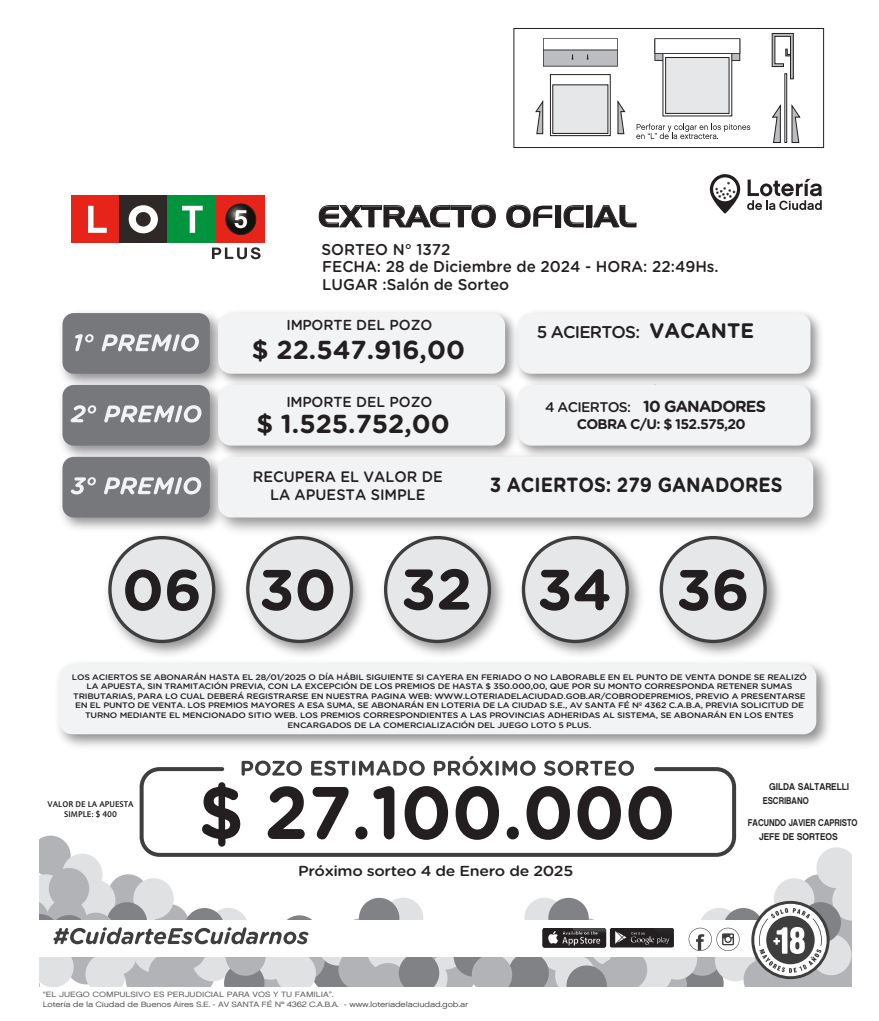
<style>
.page{position:relative;width:879px;height:1021px;background:#fff}
.page>*{position:absolute;margin:0;border:0;box-sizing:border-box;transform-origin:0 0}
.t1{font:700 74.3px "Gotham Rounded";color:#231f20;scale:.94 1}
.t2{font:700 57.4px "Gotham Rounded";color:#231f20}
.t3{font:700 26px "Gotham Rounded";color:#231f20}
.t4{font:700 21px "Gotham Rounded";color:#231f20}
.t5{font:700 20.5px "Gotham Rounded";color:#231f20;scale:.9 1}
.t6{font:500 17px "Gotham Rounded";letter-spacing:-.05em;color:#231f20}
.t7{font:700 16px "Gotham Rounded";letter-spacing:-.05em;color:#231f20}
.t8{font:500 15.6px/17.7px "Gotham Rounded";color:#231f20}
.t9{font:500 15.1px/18.2px "Gotham Rounded";color:#231f20;text-align:center;scale:.96 1}
.t10{font:500 14.5px "Gotham Rounded";color:#231f20}
.t11{font:500 14.5px "Gotham Rounded";letter-spacing:-.025em;color:#231f20;scale:1.1 1}
.t12{font:700 14px "Gotham Rounded";letter-spacing:-.05em;color:#231f20}
.t13{font:500 14px "Gotham Rounded";letter-spacing:-.05em;color:#231f20}
.t14{font:9.8px "Chalet New York Nineteen Sixty";color:#231f20;scale:.82 1}
.t15{font:9.8px "Chalet New York Nineteen Sixty";color:#231f20;scale:.91 1}
.t16{font:500 8px/9.6px "Gotham Rounded";letter-spacing:-.025em;color:#231f20;text-align:center;scale:1.1 1}
.t17{font:500 8px/10px "Informa Pro";color:#231f20;text-align:center}
.t18{font:7.7px/10px "Chalet London Nineteen Sixty";letter-spacing:-.02em;color:#57585a;scale:1.18 1}
</style>
<div class="page">
<svg style="left:747px;top:179px;width:75px;height:31px"></svg>
<svg style="left:710px;top:174px;width:30px;height:40px"></svg>
<div style="left:513px;top:28px;width:311px;height:120px;background:#fff;border:1px solid #231f20"></div>
<div style="left:550px;top:74px;width:60px;height:62px;background:#fff;border:1px solid #231f20"></div>
<div style="left:552px;top:84px;width:56px;height:50px;background:#e6e7e9"></div>
<svg style="left:662px;top:61px;width:70px;height:55px"></svg>
<div style="left:665px;top:57px;width:64px;height:57px;background:#e6e7e9;border:1px solid #231f20"></div>
<svg style="left:535px;top:100px;width:8px;height:34px"></svg>
<svg style="left:617px;top:100px;width:9px;height:34px"></svg>
<svg style="left:772px;top:104px;width:9px;height:39px"></svg>
<svg style="left:791px;top:104px;width:10px;height:39px"></svg>
<div style="left:784px;top:73px;width:3px;height:70px;border:1px solid #231f20"></div>
<svg style="left:543px;top:38px;width:75px;height:28px"></svg>
<svg style="left:636px;top:123px;width:114px;height:16px"></svg>
<svg style="left:771px;top:33px;width:23px;height:47px"></svg>
<svg style="left:654px;top:38px;width:86px;height:23px"></svg>
<svg style="left:242px;top:760px;width:60px;height:15px"></svg>
<svg style="left:311px;top:760px;width:38px;height:15px"></svg>
<hr style="left:352px;top:760px;width:3px;height:15px;background:#3e3e3f;border-radius:2px">
<svg style="left:359px;top:760px;width:66px;height:15px"></svg>
<svg style="left:434px;top:756px;width:59px;height:19px"></svg>
<svg style="left:495px;top:760px;width:4px;height:15px"></svg>
<svg style="left:502px;top:760px;width:34px;height:15px"></svg>
<svg style="left:544px;top:760px;width:90px;height:15px"></svg>
<div style="left:140px;top:767px;width:596px;height:89px;border:4px solid #3e3e3f;border-radius:18px"></div>
<img style="left:107px;top:537px;width:672px;height:118px">
<div style="left:110px;top:537px;width:104px;height:104px;background:#e6e7e9;border-radius:50%"></div>
<div style="left:108px;top:536px;width:107px;height:107px;border:3px solid #3e3e3f;border-radius:50%"></div>
<div style="left:248px;top:537px;width:103px;height:104px;background:#e6e7e9;border-radius:50%"></div>
<div style="left:246px;top:536px;width:107px;height:107px;border:3px solid #3e3e3f;border-radius:50%"></div>
<div style="left:386px;top:537px;width:103px;height:104px;background:#e6e7e9;border-radius:50%"></div>
<div style="left:384px;top:536px;width:107px;height:107px;border:3px solid #3e3e3f;border-radius:50%"></div>
<div style="left:523px;top:537px;width:104px;height:104px;background:#e6e7e9;border-radius:50%"></div>
<div style="left:522px;top:536px;width:107px;height:107px;border:3px solid #3e3e3f;border-radius:50%"></div>
<div style="left:661px;top:537px;width:104px;height:104px;background:#e6e7e9;border-radius:50%"></div>
<div style="left:659px;top:536px;width:108px;height:107px;border:3px solid #3e3e3f;border-radius:50%"></div>
<img style="left:58px;top:663px;width:771px;height:84px">
<div style="left:59px;top:664px;width:757px;height:70px;background:#f2f3f4;border-radius:13px"></div>
<img style="left:61px;top:312px;width:149px;height:64px">
<div style="left:62px;top:313px;width:148px;height:61px;background:#76787b;border-radius:11px"></div>
<img style="left:210px;top:312px;width:300px;height:65px">
<div style="left:218px;top:313px;width:287px;height:61px;background:#f2f3f4;border-radius:13px"></div>
<svg style="left:75px;top:334px;width:19px;height:17px"></svg>
<svg style="left:101px;top:334px;width:98px;height:17px"></svg>
<img style="left:61px;top:376px;width:168px;height:72px">
<div style="left:62px;top:385px;width:148px;height:60px;background:#76787b;border-radius:11px"></div>
<img style="left:210px;top:377px;width:300px;height:69px">
<div style="left:218px;top:385px;width:287px;height:60px;background:#f2f3f4;border-radius:13px"></div>
<img style="left:510px;top:312px;width:311px;height:65px">
<div style="left:518px;top:313px;width:292px;height:61px;background:#f2f3f4;border-radius:13px"></div>
<img style="left:510px;top:377px;width:311px;height:69px">
<div style="left:518px;top:385px;width:292px;height:60px;background:#f2f3f4;border-radius:13px"></div>
<svg style="left:71px;top:405px;width:25px;height:17px"></svg>
<svg style="left:104px;top:405px;width:97px;height:17px"></svg>
<img style="left:61px;top:448px;width:146px;height:89px">
<div style="left:62px;top:457px;width:148px;height:60px;background:#76787b;border-radius:11px"></div>
<img style="left:207px;top:446px;width:621px;height:95px">
<div style="left:218px;top:457px;width:595px;height:60px;background:#f2f3f4;border-radius:13px"></div>
<svg style="left:71px;top:477px;width:25px;height:17px"></svg>
<svg style="left:104px;top:477px;width:97px;height:17px"></svg>
<div style="left:71px;top:195px;width:48px;height:47px;background:#e72419"></div>
<div style="left:119px;top:195px;width:49px;height:47px;background:#2e2926"></div>
<div style="left:168px;top:195px;width:48px;height:47px;background:#00943d"></div>
<div style="left:216px;top:195px;width:48px;height:47px;background:#e72419"></div>
<svg style="left:88px;top:206px;width:19px;height:27px"></svg>
<svg style="left:129px;top:205px;width:29px;height:28px"></svg>
<svg style="left:182px;top:206px;width:21px;height:27px"></svg>
<svg style="left:212px;top:247px;width:48px;height:12px"></svg>
<svg style="left:225px;top:203px;width:32px;height:32px"></svg>
<div style="left:555px;top:206px;width:6px;height:21px;background:#231f20"></div>
<div style="left:587px;top:206px;width:5px;height:21px;background:#231f20"></div>
<svg style="left:319px;top:205px;width:176px;height:23px"></svg>
<svg style="left:506px;top:205px;width:46px;height:23px"></svg>
<svg style="left:564px;top:205px;width:19px;height:22px"></svg>
<svg style="left:593px;top:205px;width:43px;height:22px"></svg>
<svg style="left:39px;top:835px;width:813px;height:151px"></svg>
<img style="left:542px;top:928px;width:132px;height:19px">
<h3 class="t8" style="left:321px;top:240px;width:131px">SORTEO N° 1372</h3>
<h3 class="t8" style="left:322px;top:257px;width:398px">FECHA: 28 de Diciembre de 2024 - HORA: 22:49Hs.<br>LUGAR :Salón de Sorteo</h3>
<h3 class="t6" style="left:537px;top:319px;width:105px">5 ACIERTOS:</h3>
<h3 class="t10" style="left:286px;top:314px;width:147px">IMPORTE DEL POZO</h3>
<h3 class="t3" style="left:252px;top:331px;width:215px">$ 22.547.916,00</h3>
<h3 class="t10" style="left:286px;top:391px;width:147px">IMPORTE DEL POZO</h3>
<h3 class="t3" style="left:256px;top:404px;width:195px">$ 1.525.752,00</h3>
<h3 class="t4" style="left:649px;top:315px;width:106px">VACANTE</h3>
<h3 class="t7" style="left:643px;top:395px;width:124px">10 GANADORES</h3>
<h3 class="t13" style="left:545px;top:397px;width:87px">4 ACIERTOS:</h3>
<h3 class="t12" style="left:577px;top:414px;width:171px">COBRA C/U: $ 152.575,20</h3>
<h3 class="t9" style="left:253px;top:466px;width:199px">RECUPERA EL VALOR DE<br>LA APUESTA SIMPLE</h3>
<h3 class="t5" style="left:490px;top:470px;width:327px">3 ACIERTOS: 279 GANADORES</h3>
<h2 class="t2" style="left:122px;top:547px;width:629px">06 30 32 34 36</h2>
<p class="t16" style="left:72px;top:671px;width:670px">LOS ACIERTOS SE ABONARÁN HASTA EL 28/01/2025 O DÍA HÁBIL SIGUIENTE SI CAYERA EN FERIADO O NO LABORABLE EN EL PUNTO DE VENTA DONDE SE REALIZÓ LA APUESTA, SIN TRAMITACIÓN PREVIA, CON LA EXCEPCIÓN DE LOS PREMIOS DE HASTA $ 350.000,00, QUE POR SU MONTO CORRESPONDA RETENER SUMAS TRIBUTARIAS, PARA LO CUAL DEBERÁ REGISTRARSE EN NUESTRA PAGINA WEB: WWW.LOTERIADELACIUDAD.GOB.AR/COBRODEPREMIOS, PREVIO A PRESENTARSE EN EL PUNTO DE VENTA. LOS PREMIOS MAYORES A ESA SUMA, SE ABONARÁN EN LOTERIA DE LA CIUDAD S.E., AV SANTA FÉ Nº 4362 C.A.B.A, PREVIA SOLICITUD DE TURNO MEDIANTE EL MENCIONADO SITIO WEB. LOS PREMIOS CORRESPONDIENTES A LAS PROVINCIAS ADHERIDAS AL SISTEMA, SE ABONARÁN EN LOS ENTES ENCARGADOS DE LA COMERCIALIZACIÓN DEL JUEGO LOTO 5 PLUS.</p>
<p class="t17" style="left:48px;top:799px;width:88px">VALOR DE LA APUESTA<br>SIMPLE: $ 400</p>
<h1 class="t1" style="left:199px;top:758px;width:509px">$ 27.100.000</h1>
<h3 class="t11" style="left:298px;top:860px;width:252px">Próximo sorteo 4 de Enero de 2025</h3>
<p class="t18" style="left:43px;top:989px;width:362px">“EL JUEGO COMPULSIVO ES PERJUDICIAL PARA VOS Y TU FAMILIA”.<br>Lotería de la Ciudad de Buenos Aires S.E. - AV SANTA FÉ Nº 4362 C.A.B.A. - www.loteriadelaciudad.gob.ar</p>
<p class="t15" style="left:769px;top:780px;width:89px">GILDA SALTARELLI</p>
<p class="t14" style="left:763px;top:794px;width:58px">ESCRIBANO</p>
<p class="t14" style="left:748px;top:816px;width:135px">FACUNDO JAVIER CAPRISTO</p>
<p class="t15" style="left:759px;top:830px;width:88px">JEFE DE SORTEOS</p>
</div>
